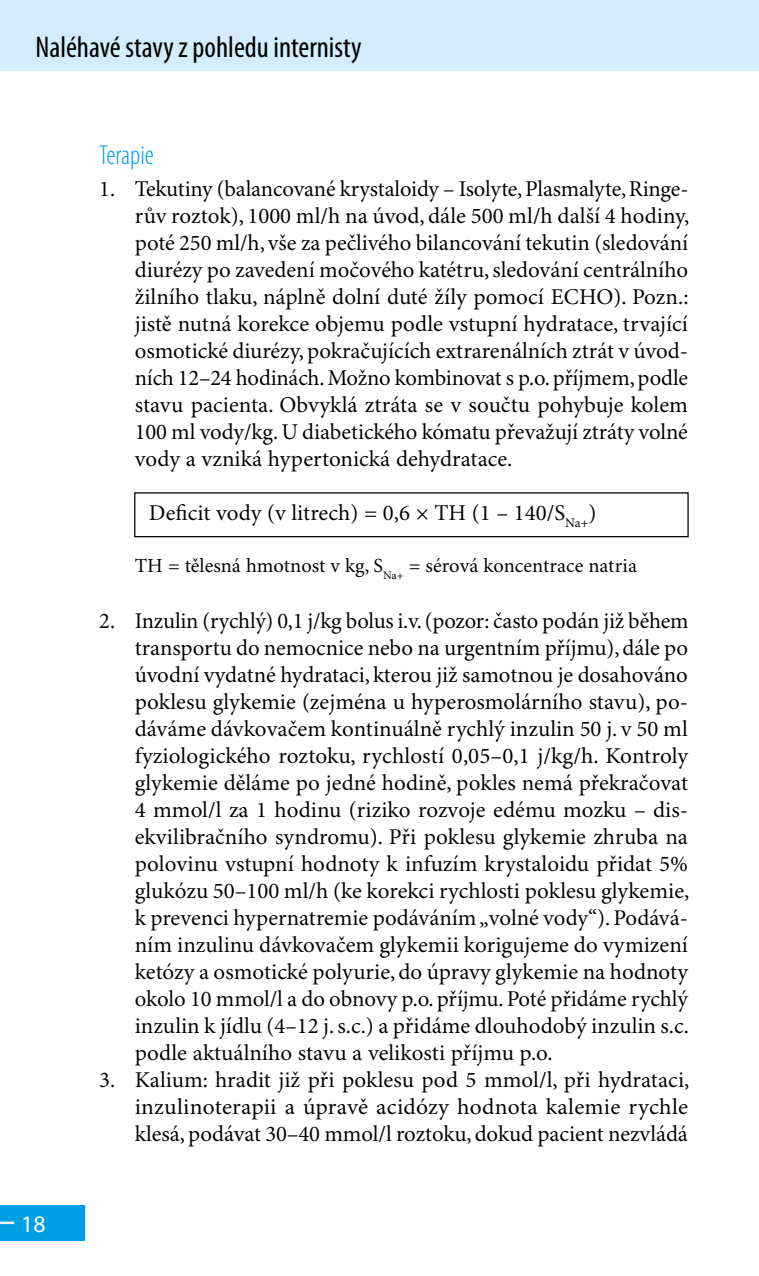
<style>
.page{position:relative;width:759px;height:1276px;background:#fff}
.page>*{position:absolute;margin:0;border:0;box-sizing:border-box;transform-origin:0 0}
.t1{font:condensed 30px "Myriad Pro";color:#000}
.t2{font:300 condensed 27.5px "Myriad Pro";color:#009fe3}
.t3{font:23.75px "Myriad Pro";color:#fff}
.t4{font:22.5px/27px "Minion Pro";color:#000;text-align:justify}
.t5{font:20px "Minion Pro";color:#000}
</style>
<div class="page">
<div style="left:0;top:1205px;width:85px;height:35px;background:#009fe3"></div>
<hr style="left:0;top:1221px;width:14px;height:3px;background:#fff">
<div style="left:0;top:0;width:758px;height:71px;background:#d4edfc"></div>
<div style="left:134px;top:492px;width:554px;height:45px;border:1px solid #000"></div>
<h1 class="t1" style="left:35px;top:29px;width:327px">Naléhavé stavy z pohledu internisty</h1>
<p class="t3" style="left:21px;top:1209px;width:26px">18</p>
<p class="t2" style="left:99px;top:138px;width:56px">Terapie</p>
<p class="t4" style="left:135px;top:176px;width:555px;text-indent:-35px">1. Tekutiny (balancované krystaloidy – Isolyte, Plasmalyte, Ringe&shy;rův roztok), 1000 ml/h na úvod, dále 500 ml/h další 4 hodiny, poté 250 ml/h, vše za pečlivého bilancování tekutin (sledování diurézy po zavedení močového katétru, sledování centrálního žilního tlaku, náplně dolní duté žíly pomocí ECHO). Pozn.: jistě nutná korekce objemu podle vstupní hydratace, trvající osmotické diurézy, pokračujících extrarenálních ztrát v úvod&shy;ních 12–24 hodinách. Možno kombinovat s p.o. příjmem, podle stavu pacienta. Obvyklá ztráta se v součtu pohybuje kolem 100 ml vody/kg. U diabetického kómatu převažují ztráty volné vody a vzniká hypertonická dehydratace.</p>
<p class="t4" style="left:149px;top:500px;width:448px">Deficit vody (v litrech) = 0,6 × TH (1 – 140/S<sub>Na+</sub>)</p>
<p class="t5" style="left:135px;top:553px;width:503px">TH = tělesná hmotnost v kg, S<sub>Na+</sub> = sérová koncentrace natria</p>
<p class="t4" style="left:135px;top:608px;width:555px;text-align:left;text-indent:-35px">2. Inzulin (rychlý) 0,1 j/kg bolus i.v. (pozor: často podán již během transportu do nemocnice nebo na urgentním příjmu), dále po úvodní vydatné hydrataci, kterou již samotnou je dosahováno poklesu glykemie (zejména u hyperosmolárního stavu), po&shy;dáváme dávkovačem kontinuálně rychlý inzulin 50 j. v 50 ml fyziologického roztoku, rychlostí 0,05–0,1 j/kg/h. Kontroly glykemie děláme po jedné hodině, pokles nemá překračovat 4 mmol/l za 1 hodinu (riziko rozvoje edému mozku – dis&shy;ekvilibračního syndromu). Při poklesu glykemie zhruba na polovinu vstupní hodnoty k infuzím krystaloidu přidat 5% glukózu 50–100 ml/h (ke korekci rychlosti poklesu glykemie, k prevenci hypernatremie podáváním „volné vody“). Podává&shy;ním inzulinu dávkovačem glykemii korigujeme do vymizení ketózy a osmotické polyurie, do úpravy glykemie na hodnoty okolo 10 mmol/l a do obnovy p.o. příjmu. Poté přidáme rychlý inzulin k jídlu (4–12 j. s.c.) a přidáme dlouhodobý inzulin s.c. podle aktuálního stavu a velikosti příjmu p.o.</p>
<p class="t4" style="left:135px;top:1067px;width:555px;text-indent:-35px">3. Kalium: hradit již při poklesu pod 5 mmol/l, při hydrataci, inzulinoterapii a úpravě acidózy hodnota kalemie rychle klesá, podávat 30–40 mmol/l roztoku, dokud pacient nezvládá</p>
</div>
